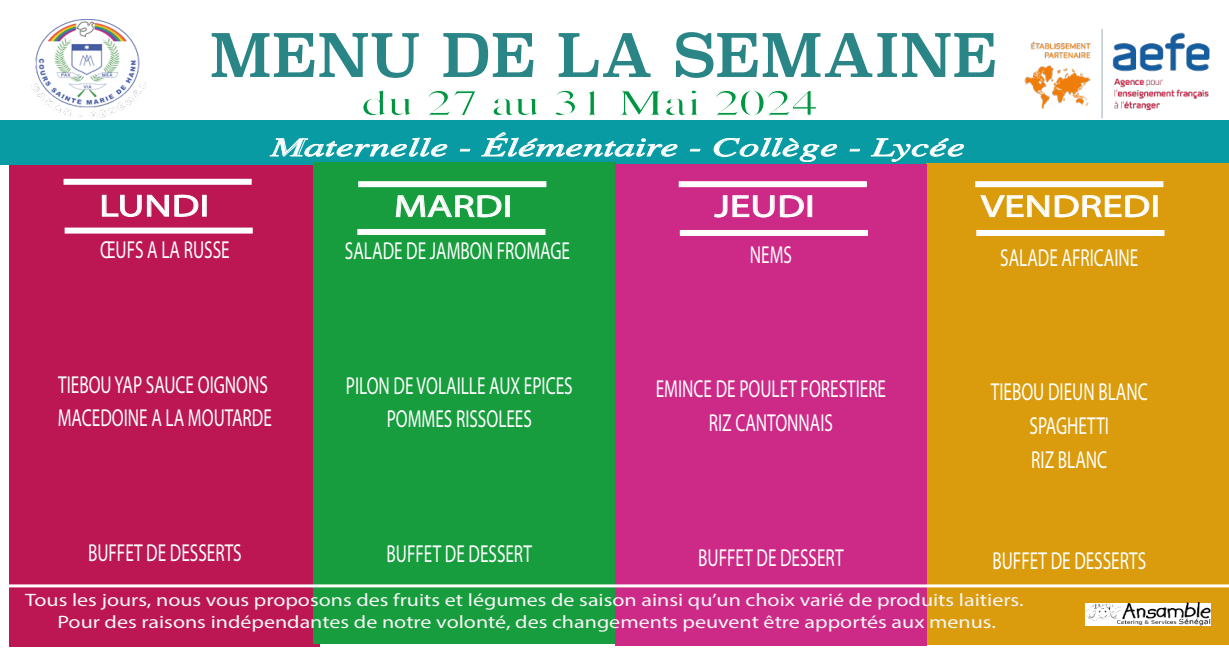
<style>
.page{position:relative;width:1229px;height:659px;background:#fff}
.page>*{position:absolute;margin:0;border:0;box-sizing:border-box;transform-origin:0 0}
.t1{font:59px "Superclarendon";color:#2a8586}
.t2{font:36.7px "Times";color:#009641;scale:1.41 1}
.t3{font:31px "Myriad Pro";color:#fff;scale:1.34 1}
.t4{font:italic 26.2px "Times";color:#fff;scale:1.54 1}
.t5{font:24.6px/33.6px "Myriad Pro";color:#fff;text-align:center;scale:.7 1}
.t6{font:18px/21.6px "Myriad Pro";color:#f6f6f6;text-align:center;scale:1.22 1}
</style>
<div class="page">
<div style="left:0;top:120px;width:1228px;height:44px;background:#089ba3"></div>
<svg style="left:270px;top:137px;width:177px;height:20px"></svg>
<svg style="left:459px;top:149px;width:11px;height:2px"></svg>
<svg style="left:481px;top:132px;width:196px;height:25px"></svg>
<svg style="left:690px;top:149px;width:10px;height:2px"></svg>
<svg style="left:713px;top:137px;width:124px;height:25px"></svg>
<svg style="left:849px;top:149px;width:11px;height:2px"></svg>
<svg style="left:870px;top:138px;width:94px;height:24px"></svg>
<div style="left:9px;top:165px;width:311px;height:481px;background:#bc1753"></div>
<div style="left:926px;top:163px;width:302px;height:481px;background:#da9c0c"></div>
<div style="left:313px;top:162px;width:302px;height:481px;background:#179d3d"></div>
<div style="left:615px;top:164px;width:312px;height:482px;background:#cd2a87"></div>
<svg style="left:101px;top:194px;width:98px;height:23px"></svg>
<div style="left:202px;top:195px;width:5px;height:22px;border:1px solid #fff"></div>
<img style="left:31px;top:19px;width:116px;height:98px">
<div style="left:65px;top:227px;width:188px;height:6px;background:#fff"></div>
<hr style="left:5px;top:584px;width:1223px;height:3px;background:#fff">
<div style="left:64px;top:179px;width:188px;height:6px;background:#fff"></div>
<svg style="left:395px;top:195px;width:107px;height:23px"></svg>
<div style="left:505px;top:195px;width:5px;height:22px;border:1px solid #fff"></div>
<div style="left:357px;top:229px;width:188px;height:6px;background:#fff"></div>
<div style="left:358px;top:181px;width:188px;height:6px;background:#fff"></div>
<svg style="left:714px;top:195px;width:90px;height:23px"></svg>
<div style="left:807px;top:195px;width:5px;height:22px;border:1px solid #fff"></div>
<div style="left:679px;top:230px;width:189px;height:6px;background:#fff"></div>
<div style="left:678px;top:181px;width:188px;height:6px;background:#fff"></div>
<svg style="left:980px;top:195px;width:169px;height:23px"></svg>
<div style="left:1152px;top:195px;width:5px;height:22px;border:1px solid #fff"></div>
<div style="left:976px;top:230px;width:188px;height:6px;background:#fff"></div>
<div style="left:975px;top:181px;width:188px;height:6px;background:#fff"></div>
<img style="left:1085px;top:602px;width:125px;height:23px">
<img style="left:1024px;top:29px;width:185px;height:89px">
<h1 class="t1" style="left:209px;top:16px;width:789px">MENU DE LA SEMAINE</h1>
<h2 class="t2" style="left:361px;top:68px;width:325px">du 27 au 31 Mai 2024</h2>
<p class="t4" style="left:270px;top:124px;width:452px">Maternelle - Élémentaire - Collège - Lycée</p>
<p class="t3" style="left:99px;top:187px;width:84px">LUNDI</p>
<p class="t3" style="left:394px;top:187px;width:90px">MARDI</p>
<p class="t3" style="left:714px;top:187px;width:76px">JEUDI</p>
<p class="t3" style="left:980px;top:187px;width:135px">VENDREDI</p>
<p class="t5" style="left:100px;top:232px;width:187px">ŒUFS A LA RUSSE</p>
<p class="t5" style="left:345px;top:233px;width:323px">SALADE DE JAMBON FROMAGE</p>
<p class="t5" style="left:749px;top:237px;width:62px">NEMS</p>
<p class="t5" style="left:1000px;top:240px;width:199px">SALADE AFRICAINE</p>
<p class="t5" style="left:58px;top:367px;width:307px;text-align:left">TIEBOU YAP SAUCE OIGNONS<br>MACEDOINE A LA MOUTARDE</p>
<p class="t5" style="left:346px;top:368px;width:325px">PILON DE VOLAILLE AUX EPICES<br>POMMES RISSOLEES</p>
<p class="t5" style="left:655px;top:372px;width:330px">EMINCE DE POULET FORESTIERE<br>RIZ CANTONNAIS</p>
<p class="t5" style="left:990px;top:374px;width:225px">TIEBOU DIEUN BLANC<br>SPAGHETTI<br>RIZ BLANC</p>
<p class="t5" style="left:88px;top:535px;width:221px">BUFFET DE DESSERTS</p>
<p class="t5" style="left:386px;top:536px;width:209px">BUFFET DE DESSERT</p>
<p class="t5" style="left:698px;top:540px;width:209px">BUFFET DE DESSERT</p>
<p class="t5" style="left:992px;top:543px;width:221px">BUFFET DE DESSERTS</p>
<p class="t6" style="left:25px;top:588px;width:820px">Tous les jours, nous vous proposons des fruits et légumes de saison ainsi qu’un choix varié de produits laitiers.<br>Pour des raisons indépendantes de notre volonté, des changements peuvent être apportés aux menus.</p>
</div>
